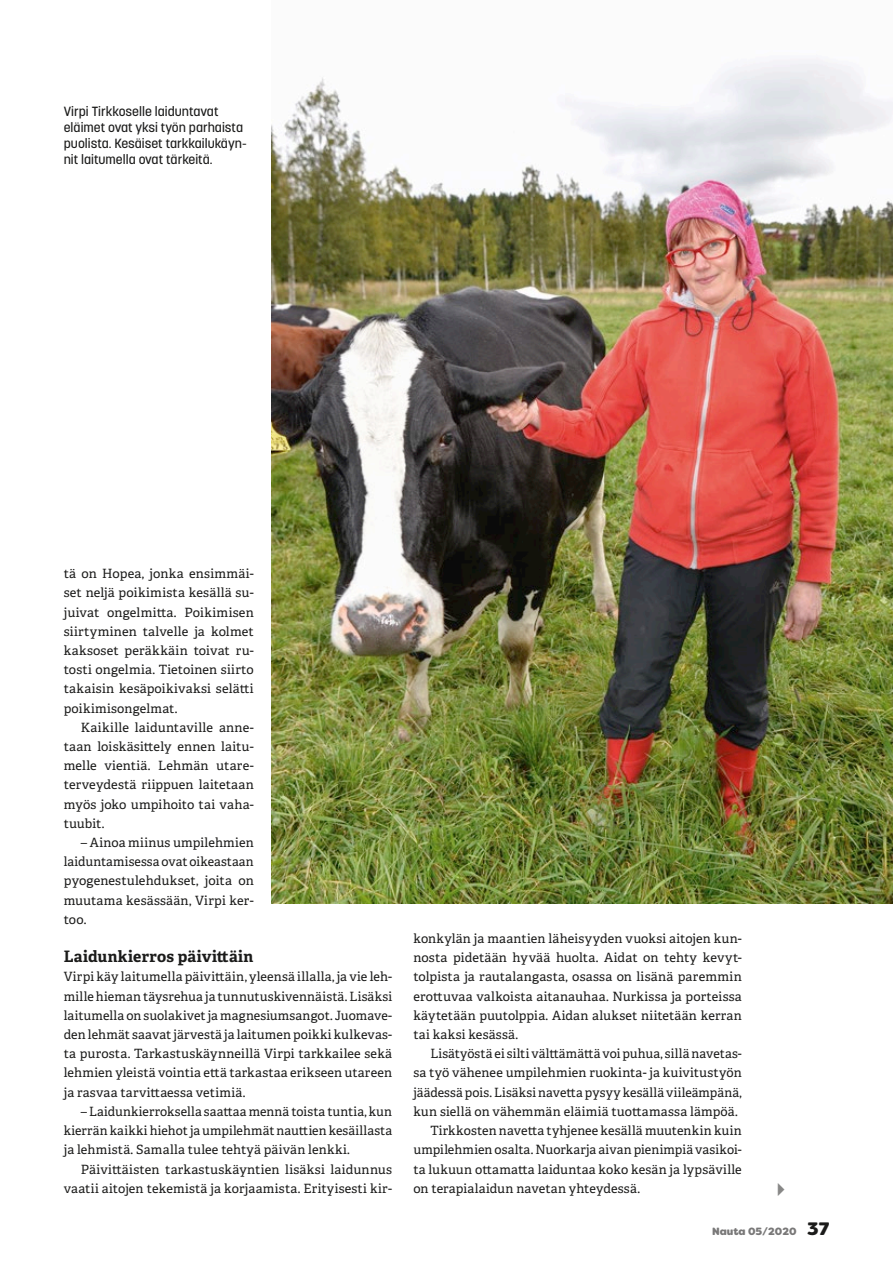
<style>
.page{position:relative;width:893px;height:1263px;background:#fff}
.page>*{position:absolute;margin:0;border:0;box-sizing:border-box;transform-origin:0 0}
.t1{font:700 15.75px "Adelle PE";letter-spacing:.015em;color:#1b1b1a}
.t2{font:500 13.2px/15.8px "Korolev";color:#1b1b1a}
.t3{font:12.75px/19.2px "Adelle PE";letter-spacing:.01em;color:#1b1b1a;text-align:justify}
.t4{font:800 10.5px "Filson Soft";color:#797878}
.s1{font-size:18px;color:#1b1b1a}
</style>
<div class="page">
<img style="left:272px;top:57px;width:621px;height:846px">
<p class="t2" style="left:64px;top:104px;width:184px">Virpi Tirkkoselle laiduntavat eläimet ovat yksi työn parhaista puolista. Kesäiset tarkkailukäyn&shy;nit laitumella ovat tärkeitä.</p>
<p class="t3" style="left:64px;top:563px;width:192px">tä on Hopea, jonka ensimmäi&shy;set neljä poikimista kesällä su&shy;juivat ongelmitta. Poikimisen siirtyminen talvelle ja kolmet kaksoset peräkkäin toivat ru&shy;tosti ongelmia. Tietoinen siirto takaisin kesäpoikivaksi selätti poikimisongelmat.</p>
<p class="t3" style="left:64px;top:717px;width:191px;text-indent:17px">Kaikille laiduntaville anne&shy;taan loiskäsittely ennen laitu&shy;melle vientiä. Lehmän utare&shy;terveydestä riippuen laitetaan myös joko umpihoito tai vaha&shy;tuubit.</p>
<p class="t3" style="left:64px;top:832px;width:191px;text-indent:17px">– Ainoa miinus umpilehmien laiduntamisessa ovat oikeastaan pyogenestulehdukset, joita on muutama kesässään, Virpi ker&shy;too.</p>
<p class="t1" style="left:64px;top:945px;width:191px">Laidunkierros päivittäin</p>
<p class="t3" style="left:64px;top:967px;width:330px">Virpi käy laitumella päivittäin, yleensä illalla, ja vie leh&shy;mille hieman täysrehua ja tunnutuskivennäistä. Lisäksi laitumella on suolakivet ja magnesiumsangot. Juomave&shy;den lehmät saavat järvestä ja laitumen poikki kulkevas&shy;ta purosta. Tarkastuskäynneillä Virpi tarkkailee sekä lehmien yleistä vointia että tarkastaa erikseen utareen ja rasvaa tarvittaessa vetimiä.</p>
<p class="t3" style="left:64px;top:1101px;width:330px;text-indent:17px">– Laidunkierroksella saattaa mennä toista tuntia, kun kierrän kaikki hiehot ja umpilehmät nauttien kesäillasta ja lehmistä. Samalla tulee tehtyä päivän lenkki.</p>
<p class="t3" style="left:64px;top:1159px;width:330px;text-align:right">Päivittäisten tarkastuskäyntien lisäksi laidunnus vaatii aitojen tekemistä ja korjaamista. Erityisesti kir-</p>
<p class="t3" style="left:413px;top:928px;width:330px">konkylän ja maantien läheisyyden vuoksi aitojen kun&shy;nosta pidetään hyvää huolta. Aidat on tehty kevyt&shy;tolpista ja rautalangasta, osassa on lisänä paremmin erottuvaa valkoista aitanauhaa. Nurkissa ja porteissa käytetään puutolppia. Aidan alukset niitetään kerran tai kaksi kesässä.</p>
<p class="t3" style="left:430px;top:1043px;width:313px">Lisätyöstä ei silti välttämättä voi puhua, sillä navetas-</p>
<p class="t3" style="left:413px;top:1063px;width:330px">sa työ vähenee umpilehmien ruokinta- ja kuivitustyön</p>
<p class="t3" style="left:413px;top:1082px;width:330px">jäädessä pois. Lisäksi navetta pysyy kesällä viileämpänä,</p>
<p class="t3" style="left:413px;top:1101px;width:326px">kun siellä on vähemmän eläimiä tuottamassa lämpöä.</p>
<p class="t3" style="left:430px;top:1120px;width:313px">Tirkkosten navetta tyhjenee kesällä muutenkin kuin</p>
<p class="t3" style="left:413px;top:1139px;width:330px">umpilehmien osalta. Nuorkarja aivan pienimpiä vasikoi-</p>
<p class="t3" style="left:413px;top:1159px;width:330px">ta lukuun ottamatta laiduntaa koko kesän ja lypsäville</p>
<p class="t3" style="left:413px;top:1178px;width:228px">on terapialaidun navetan yhteydessä.</p>
<p class="t4" style="left:712px;top:1225px;width:119px">Nauta 05/2020 <span class="s1">37</span></p>
</div>
